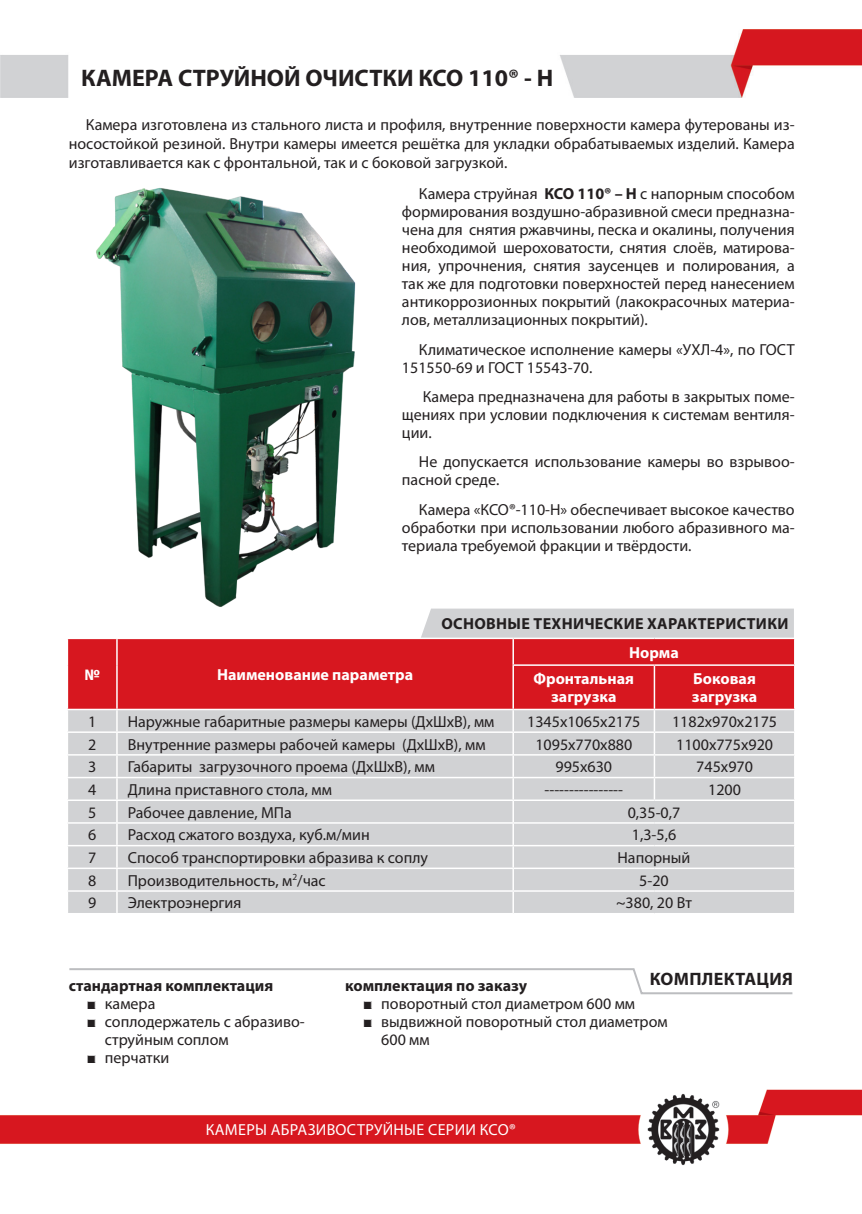
<style>
.page{position:relative;width:862px;height:1214px;background:#fff}
.page>*{position:absolute;margin:0;border:0;box-sizing:border-box;transform-origin:0 0}
.t1{font:700 24px "Myriad Pro";color:#231f20}
.heading_5{font:700 18px "Myriad Pro";letter-spacing:.02em;color:#231f20}
.t2{font:16px/18px "Myriad Pro";color:#231f20;text-align:justify}
.t3{font:700 16px "Myriad Pro";letter-spacing:.005em;color:#231f20}
.t4{font:700 16px/18px "Myriad Pro";color:#fff;text-align:center}
.t5{font:16px "Myriad Pro";letter-spacing:.02em;color:#fff}
.s1{font-weight:700}
</style>
<div class="page">
<img style="left:0;top:1089px;width:862px;height:76px">
<img style="left:0;top:29px;width:862px;height:68px">
<img style="left:96px;top:188px;width:260px;height:419px">
<div style="left:68px;top:639px;width:726px;height:69px;background:#d7171f"></div>
<div style="left:68px;top:710px;width:726px;height:202px;background:#d1d2d4"></div>
<hr style="left:116px;top:639px;width:2px;height:26px;background:#fff">
<svg style="left:417px;top:608px;width:378px;height:56px;background:#d68186"></svg>
<hr style="left:116px;top:665px;width:2px;height:43px;background:#fff">
<hr style="left:512px;top:664px;width:142px;height:1px;background:#fff">
<hr style="left:512px;top:665px;width:2px;height:43px;background:#fff">
<hr style="left:654px;top:664px;width:141px;height:1px;background:#fff">
<hr style="left:653px;top:665px;width:2px;height:43px;background:#fff">
<hr style="left:116px;top:710px;width:2px;height:21px;background:#fff">
<hr style="left:512px;top:710px;width:2px;height:21px;background:#fff">
<hr style="left:653px;top:710px;width:2px;height:21px;background:#fff">
<hr style="left:67px;top:731px;width:50px;height:1px;background:#fff">
<hr style="left:117px;top:731px;width:396px;height:1px;background:#fff">
<hr style="left:116px;top:732px;width:2px;height:22px;background:#fff">
<hr style="left:513px;top:731px;width:141px;height:1px;background:#fff">
<hr style="left:512px;top:732px;width:2px;height:22px;background:#fff">
<hr style="left:654px;top:731px;width:141px;height:1px;background:#fff">
<hr style="left:653px;top:732px;width:2px;height:22px;background:#fff">
<hr style="left:67px;top:754px;width:50px;height:1px;background:#fff">
<hr style="left:117px;top:754px;width:396px;height:1px;background:#fff">
<hr style="left:116px;top:755px;width:2px;height:21px;background:#fff">
<hr style="left:513px;top:754px;width:141px;height:1px;background:#fff">
<hr style="left:512px;top:755px;width:2px;height:21px;background:#fff">
<hr style="left:654px;top:754px;width:141px;height:1px;background:#fff">
<hr style="left:653px;top:755px;width:2px;height:21px;background:#fff">
<hr style="left:67px;top:776px;width:50px;height:2px;background:#fff">
<hr style="left:117px;top:776px;width:396px;height:2px;background:#fff">
<hr style="left:116px;top:778px;width:2px;height:21px;background:#fff">
<hr style="left:513px;top:776px;width:141px;height:2px;background:#fff">
<hr style="left:512px;top:778px;width:2px;height:21px;background:#fff">
<hr style="left:654px;top:776px;width:141px;height:2px;background:#fff">
<hr style="left:653px;top:778px;width:2px;height:21px;background:#fff">
<hr style="left:67px;top:799px;width:50px;height:1px;background:#fff">
<hr style="left:117px;top:799px;width:396px;height:1px;background:#fff">
<hr style="left:116px;top:800px;width:2px;height:22px;background:#fff">
<hr style="left:513px;top:799px;width:141px;height:1px;background:#fff">
<hr style="left:512px;top:800px;width:2px;height:22px;background:#fff">
<hr style="left:654px;top:799px;width:141px;height:1px;background:#fff">
<hr style="left:67px;top:822px;width:50px;height:1px;background:#fff">
<hr style="left:117px;top:822px;width:396px;height:1px;background:#fff">
<hr style="left:116px;top:823px;width:2px;height:21px;background:#fff">
<hr style="left:513px;top:822px;width:141px;height:1px;background:#fff">
<hr style="left:512px;top:823px;width:2px;height:21px;background:#fff">
<hr style="left:654px;top:822px;width:141px;height:1px;background:#fff">
<hr style="left:67px;top:844px;width:50px;height:2px;background:#fff">
<hr style="left:117px;top:844px;width:396px;height:2px;background:#fff">
<hr style="left:116px;top:846px;width:2px;height:21px;background:#fff">
<hr style="left:513px;top:844px;width:141px;height:2px;background:#fff">
<hr style="left:512px;top:846px;width:2px;height:21px;background:#fff">
<hr style="left:654px;top:844px;width:141px;height:2px;background:#fff">
<hr style="left:67px;top:867px;width:50px;height:2px;background:#fff">
<hr style="left:117px;top:867px;width:396px;height:2px;background:#fff">
<hr style="left:116px;top:869px;width:2px;height:21px;background:#fff">
<hr style="left:513px;top:867px;width:141px;height:2px;background:#fff">
<hr style="left:512px;top:869px;width:2px;height:21px;background:#fff">
<hr style="left:654px;top:867px;width:141px;height:2px;background:#fff">
<hr style="left:67px;top:890px;width:50px;height:1px;background:#fff">
<hr style="left:117px;top:890px;width:396px;height:1px;background:#fff">
<hr style="left:116px;top:891px;width:2px;height:21px;background:#fff">
<hr style="left:513px;top:890px;width:141px;height:1px;background:#fff">
<hr style="left:512px;top:891px;width:2px;height:21px;background:#fff">
<hr style="left:654px;top:890px;width:141px;height:1px;background:#fff">
<svg style="left:69px;top:968px;width:724px;height:27px"></svg>
<p class="t1" style="left:81px;top:62px;width:473px">КАМЕРА СТРУЙНОЙ ОЧИСТКИ КСО 110® - Н</p>
<p class="t2" style="left:69px;top:114px;width:727px;line-height:19.2px;text-indent:17px">Камера изготовлена из стального листа и профиля, внутренние поверхности камера футерованы из&shy;носостойкой резиной. Внутри камеры имеется решётка для укладки обрабатываемых изделий. Камера изготавливается как с фронтальной, так и с боковой загрузкой.</p>
<p class="t2" style="left:402px;top:184px;width:394px;text-indent:17px">Камера струйная <span class="s1">КСО 110® – Н</span> с напорным способом формирования воздушно-абразивной смеси предназна&shy;чена для снятия ржавчины, песка и окалины, получения необходимой шероховатости, снятия слоёв, матирова&shy;ния, упрочнения, снятия заусенцев и полирования, а так же для подготовки поверхностей перед нанесением антикоррозионных покрытий (лакокрасочных материа&shy;лов, металлизационных покрытий).</p>
<p class="t2" style="left:402px;top:340px;width:394px;text-indent:17px">Климатическое исполнение камеры «УХЛ-4», по ГОСТ<br>151550-69 и ГОСТ 15543-70.</p>
<p class="t2" style="left:402px;top:387px;width:394px;text-indent:21px">Камера предназначена для работы в закрытых поме&shy;щениях при условии подключения к системам вентиля&shy;ции.</p>
<p class="t2" style="left:402px;top:452px;width:394px;text-indent:17px">Не допускается использование камеры во взрывоо&shy;пасной среде.</p>
<p class="t2" style="left:402px;top:500px;width:394px;text-indent:17px">Камера «КСО®-110-Н» обеспечивает высокое качество обработки при использовании любого абразивного ма&shy;териала требуемой фракции и твёрдости.</p>
<p class="t4" style="left:84px;top:665px;width:17px">№</p>
<p class="t4" style="left:217px;top:665px;width:198px">Наименование параметра</p>
<p class="t3" style="left:441px;top:612px;width:348px">ОСНОВНЫЕ ТЕХНИЧЕСКИЕ ХАРАКТЕРИСТИКИ</p>
<p class="t4" style="left:629px;top:642px;width:51px">Норма</p>
<p class="t4" style="left:533px;top:669px;width:102px">Фронтальная загрузка</p>
<p class="t4" style="left:692px;top:669px;width:67px;text-align:left">Боковая загрузка</p>
<p class="t2" style="left:88px;top:712px;width:10px">1</p>
<p class="t2" style="left:128px;top:712px;width:368px">Наружные габаритные размеры камеры (ДхШхВ), мм</p>
<p class="t2" style="left:527px;top:712px;width:115px">1345х1065х2175</p>
<p class="t2" style="left:672px;top:712px;width:107px">1182х970х2175</p>
<p class="t2" style="left:88px;top:734px;width:10px">2</p>
<p class="t2" style="left:128px;top:734px;width:359px">Внутренние размеры рабочей камеры (ДхШхВ), мм</p>
<p class="t2" style="left:535px;top:734px;width:98px">1095х770х880</p>
<p class="t2" style="left:676px;top:734px;width:98px">1100х775х920</p>
<p class="t2" style="left:88px;top:757px;width:10px">3</p>
<p class="t2" style="left:128px;top:757px;width:309px">Габариты загрузочного проема (ДхШхВ), мм</p>
<p class="t2" style="left:555px;top:757px;width:58px">995х630</p>
<p class="t2" style="left:696px;top:757px;width:58px">745х970</p>
<p class="t2" style="left:88px;top:780px;width:10px">4</p>
<p class="t2" style="left:128px;top:780px;width:206px">Длина приставного стола, мм</p>
<p class="t2" style="left:544px;top:780px;width:80px">----------------</p>
<p class="t2" style="left:708px;top:780px;width:34px">1200</p>
<p class="t2" style="left:88px;top:802px;width:10px">5</p>
<p class="t2" style="left:128px;top:802px;width:166px">Рабочее давление, МПа</p>
<p class="t2" style="left:628px;top:802px;width:54px">0,35-0,7</p>
<p class="t2" style="left:88px;top:825px;width:10px">6</p>
<p class="t2" style="left:128px;top:825px;width:243px">Расход сжатого воздуха, куб.м/мин</p>
<p class="t2" style="left:632px;top:825px;width:46px">1,3-5,6</p>
<p class="t2" style="left:88px;top:848px;width:10px">7</p>
<p class="t2" style="left:128px;top:848px;width:302px">Способ транспортировки абразива к соплу</p>
<p class="t2" style="left:617px;top:848px;width:74px">Напорный</p>
<p class="t2" style="left:88px;top:871px;width:10px">8</p>
<p class="t2" style="left:128px;top:871px;width:199px">Производительность, м<sup>2</sup>/час</p>
<p class="t2" style="left:639px;top:871px;width:31px">5-20</p>
<p class="t2" style="left:88px;top:893px;width:10px">9</p>
<p class="t2" style="left:128px;top:893px;width:115px">Электроэнергия</p>
<p class="t2" style="left:616px;top:893px;width:77px">~380, 20 Вт</p>
<p class="t3" style="left:69px;top:975px;width:206px">стандартная комплектация</p>
<p class="t2" style="left:105px;top:994px;width:52px">камера</p>
<p class="t2" style="left:105px;top:1012px;width:202px">соплодержатель с абразиво&shy;струйным соплом</p>
<p class="t2" style="left:105px;top:1048px;width:66px">перчатки</p>
<p class="heading_5" style="left:649px;top:967px;width:145px">КОМПЛЕКТАЦИЯ</p>
<p class="t3" style="left:345px;top:974px;width:183px">комплектация по заказу</p>
<p class="t2" style="left:381px;top:993px;width:255px">поворотный стол диаметром 600 мм</p>
<p class="t2" style="left:381px;top:1011px;width:288px">выдвижной поворотный стол диаметром<br>600 мм</p>
<p class="t5" style="left:206px;top:1119px;width:311px">КАМЕРЫ АБРАЗИВОСТРУЙНЫЕ СЕРИИ КСО®</p>
</div>
